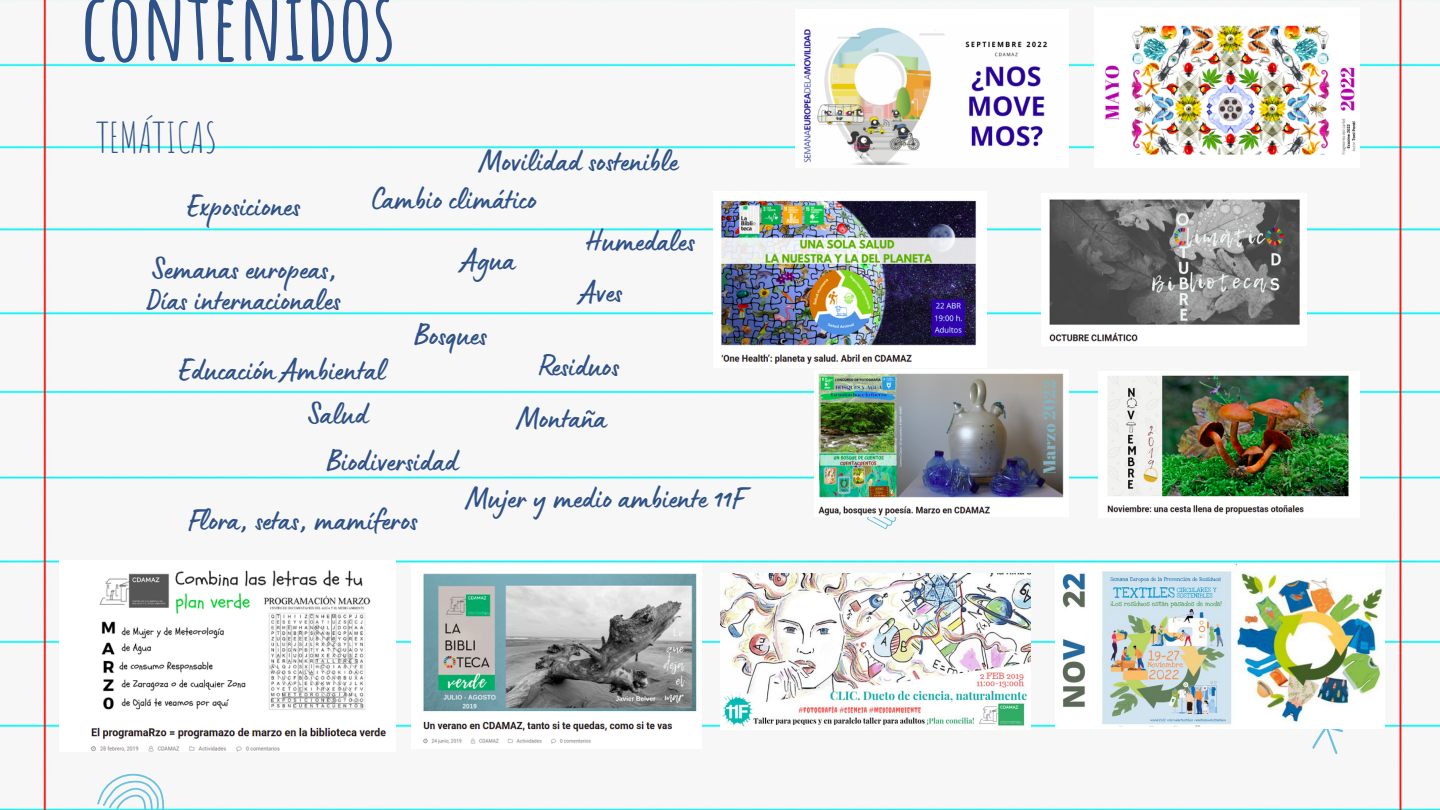
<style>
.page{position:relative;width:1440px;height:810px;background:#fff}
.page>*{position:absolute;margin:0;border:0;box-sizing:border-box;transform-origin:0 0}
.t1{font:700 95px "Amatic SC";color:#2e5187}
.t2{font:41px "Amatic SC";color:#2e5187}
.t3{font:32px/62.7px "Lumios Marker";color:#2e5187;text-align:center}
</style>
<div class="page">
<img style="left:0;top:0;width:1440px;height:810px">
<svg style="left:854px;top:516px;width:78px;height:20px"></svg>
<svg style="left:1292px;top:729px;width:67px;height:33px"></svg>
<svg style="left:96px;top:762px;width:78px;height:48px"></svg>
<img style="left:796px;top:10px;width:273px;height:157px">
<img style="left:1094px;top:7px;width:265px;height:160px">
<img style="left:714px;top:192px;width:272px;height:175px">
<img style="left:1041px;top:193px;width:265px;height:152px">
<img style="left:815px;top:370px;width:254px;height:146px">
<img style="left:1098px;top:372px;width:261px;height:146px">
<img style="left:60px;top:561px;width:336px;height:191px">
<img style="left:411px;top:564px;width:291px;height:184px">
<img style="left:720px;top:574px;width:310px;height:155px">
<img style="left:1055px;top:564px;width:330px;height:165px">
<h1 class="t1" style="left:81px;top:-36px;width:316px">CONTENIDOS</h1>
<p class="t2" style="left:96px;top:111px;width:123px">TEMÁTICAS</p>
<p class="t3" style="left:481px;top:135px;width:199px">Movilidad sostenible</p>
<p class="t3" style="left:151px;top:180px;width:187px">Exposiciones<br>Semanas europeas,</p>
<p class="t3" style="left:147px;top:274px;width:195px">Días internacionales</p>
<p class="t3" style="left:372px;top:173px;width:166px">Cambio climático</p>
<p class="t3" style="left:463px;top:234px;width:54px">Agua</p>
<p class="t3" style="left:586px;top:215px;width:110px">Humedales</p>
<p class="t3" style="left:582px;top:267px;width:42px">Aves</p>
<p class="t3" style="left:179px;top:344px;width:208px">Educación Ambiental</p>
<p class="t3" style="left:307px;top:389px;width:62px">Salud</p>
<p class="t3" style="left:415px;top:310px;width:74px">Bosques</p>
<p class="t3" style="left:327px;top:435px;width:133px">Biodiversidad</p>
<p class="t3" style="left:518px;top:345px;width:102px;line-height:52.2px;text-align:left;text-indent:22px">Residuos<br>Montaña</p>
<p class="t3" style="left:188px;top:494px;width:231px">Flora, setas, mamíferos</p>
<p class="t3" style="left:468px;top:473px;width:277px">Mujer y medio ambiente 11F</p>
</div>
